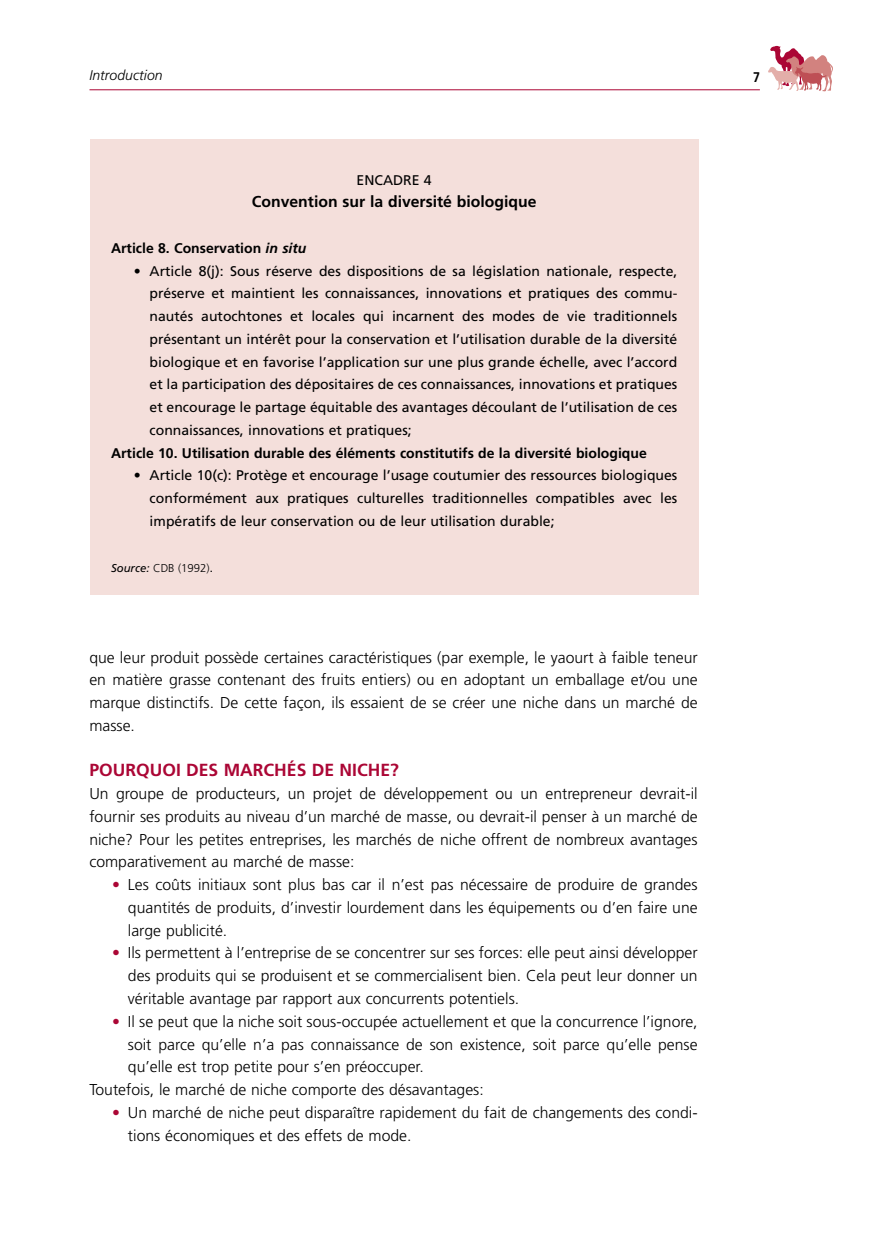
<style>
.page{position:relative;width:874px;height:1241px;background:#fff}
.page>*{position:absolute;margin:0;border:0;box-sizing:border-box;transform-origin:0 0}
.t1{font:700 17.5px "Frutiger LT Std";color:#ab0635}
.t2{font:300 15.75px/22.8px "Frutiger LT Std";color:#000;text-align:justify}
.t3{font:700 15.75px "Frutiger LT Std";color:#000}
.t4{font:14px/22.8px "Frutiger LT Std";color:#000;text-align:justify}
.t5{font:700 14px "Frutiger LT Std";color:#000}
.t6{font:italic 300 14px "Frutiger LT Std";color:#000}
.t7{font:700 14px "Frutiger LT Std";color:#000;scale:.88 1}
.t8{font:300 11.38px "Frutiger LT Std";color:#000}
.s1{font-style:italic}
.s2{font-weight:400;font-style:italic}
.s3{font-weight:400}
.s4{color:#ab0635}
</style>
<div class="page">
<hr style="left:89px;top:89px;width:670px;height:1px;background:#ab0635">
<svg style="left:768px;top:46px;width:64px;height:45px"></svg>
<div style="left:90px;top:139px;width:608px;height:455px;background:#f4dfdb"></div>
<p class="t6" style="left:89px;top:67px;width:75px">Introduction</p>
<p class="t7" style="left:752px;top:69px;width:9px">7</p>
<p class="t4" style="left:356px;top:168px;width:77px">ENCADRE 4</p>
<p class="t3" style="left:252px;top:192px;width:286px">Convention sur la diversité biologique</p>
<p class="t5" style="left:111px;top:240px;width:197px">Article 8. Conservation <span class="s1">in situ</span></p>
<p class="t4" style="left:149px;top:259px;width:529px;text-indent:-16px">• Article 8(j): Sous réserve des dispositions de sa législation nationale, respecte, préserve et maintient les connaissances, innovations et pratiques des commu&shy;nautés autochtones et locales qui incarnent des modes de vie traditionnels présentant un intérêt pour la conservation et l’utilisation durable de la diversité biologique et en favorise l’application sur une plus grande échelle, avec l’accord et la participation des dépositaires de ces connaissances, innovations et pratiques et encourage le partage équitable des avantages découlant de l’utilisation de ces connaissances, innovations et pratiques;</p>
<p class="t5" style="left:111px;top:444px;width:537px">Article 10. Utilisation durable des éléments constitutifs de la diversité biologique</p>
<p class="t4" style="left:149px;top:464px;width:529px;text-indent:-16px">• Article 10(c): Protège et encourage l’usage coutumier des ressources biologiques conformément aux pratiques culturelles traditionnelles compatibles avec les impératifs de leur conservation ou de leur utilisation durable;</p>
<p class="t8" style="left:111px;top:561px;width:103px"><span class="s2">Source:</span> CDB (1992)<span class="s3">.</span></p>
<p class="t2" style="left:89px;top:646px;width:609px">que leur produit possède certaines caractéristiques (par exemple, le yaourt à faible teneur en matière grasse contenant des fruits entiers) ou en adoptant un emballage et/ou une marque distinctifs. De cette façon, ils essaient de se créer une niche dans un marché de masse.</p>
<p class="t1" style="left:89px;top:760px;width:311px">Pourquoi des marchés de niche?</p>
<p class="t2" style="left:89px;top:782px;width:609px">Un groupe de producteurs, un projet de développement ou un entrepreneur devrait-il fournir ses produits au niveau d’un marché de masse, ou devrait-il penser à un marché de niche? Pour les petites entreprises, les marchés de niche offrent de nombreux avantages comparativement au marché de masse:</p>
<p class="t2" style="left:128px;top:873px;width:571px;text-indent:-16px"><span class="s4">•</span> Les coûts initiaux sont plus bas car il n’est pas nécessaire de produire de grandes quantités de produits, d’investir lourdement dans les équipements ou d’en faire une large publicité.</p>
<p class="t2" style="left:128px;top:941px;width:571px;text-indent:-16px"><span class="s4">•</span> Ils permettent à l’entreprise de se concentrer sur ses forces: elle peut ainsi développer des produits qui se produisent et se commercialisent bien. Cela peut leur donner un véritable avantage par rapport aux concurrents potentiels.</p>
<p class="t2" style="left:112px;top:1009px;width:586px"><span class="s4">•</span> Il se peut que la niche soit sous-occupée actuellement et que la concurrence l’ignore,</p>
<p class="t2" style="left:128px;top:1032px;width:571px">soit parce qu’elle n’a pas connaissance de son existence, soit parce qu’elle pense</p>
<p class="t2" style="left:128px;top:1055px;width:297px">qu’elle est trop petite pour s’en préoccuper.</p>
<p class="t2" style="left:89px;top:1078px;width:395px">Toutefois, le marché de niche comporte des désavantages:</p>
<p class="t2" style="left:128px;top:1100px;width:571px;text-indent:-16px"><span class="s4">•</span> Un marché de niche peut disparaître rapidement du fait de changements des condi&shy;tions économiques et des effets de mode.</p>
</div>
